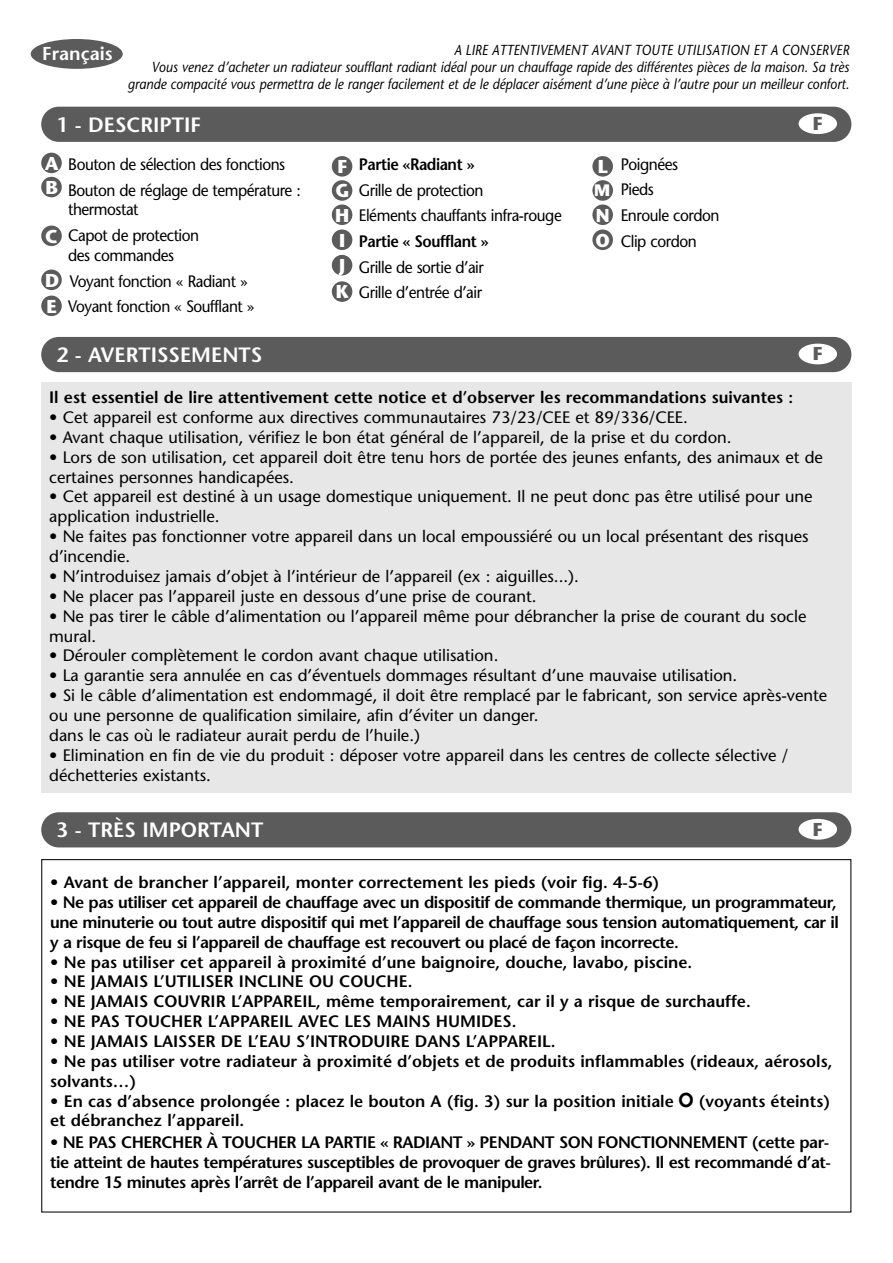
<style>
.page{position:relative;width:893px;height:1263px;background:#fff}
.page>*{position:absolute;margin:0;border:0;box-sizing:border-box;transform-origin:0 0}
.t1{font:600 20.7px "Stone Sans";color:#fff}
.t2{font:700 18.6px/25.2px "Stone Sans";color:#fff}
.t3{font:600 18.6px "Stone Sans";color:#fff}
.t4{font:700 18.6px "Stone Sans";color:#5b5b5b}
.t5{font:16.5px/19.8px "Stone Sans";color:#000}
.t6{font:600 16.5px/19.8px "Stone Sans";color:#000;text-align:justify}
.t7{font:16.5px/25.8px "Stone Sans";letter-spacing:-.03em;color:#000;scale:.93 1}
.t8{font:600 16.5px "Stone Sans";letter-spacing:-.03em;color:#000;scale:.93 1}
.t9{font:700 16.5px "Stone Sans";color:#fff}
.t10{font:italic 14.55px/17.4px "Stone Sans";color:#000;text-align:right;scale:.9 1}
.s1{font-family:"Futura";font-weight:800;font-size:18.6px}
</style>
<div class="page">
<div style="left:41px;top:812px;width:810px;height:35px;background:#5b5b5b;border-radius:18px"></div>
<div style="left:798px;top:819px;width:39px;height:21px;background:#fff;border-radius:50%"></div>
<div style="left:41px;top:107px;width:810px;height:35px;background:#5b5b5b;border-radius:18px"></div>
<div style="left:798px;top:113px;width:39px;height:21px;background:#fff;border-radius:50%"></div>
<div style="left:41px;top:383px;width:810px;height:410px;background:#e7e7e7"></div>
<div style="left:41px;top:337px;width:810px;height:35px;background:#5b5b5b;border-radius:18px"></div>
<div style="left:798px;top:344px;width:39px;height:20px;background:#fff;border-radius:50%"></div>
<div style="left:31px;top:39px;width:92px;height:30px;background:#5b5b5b;border-radius:50%"></div>
<div style="left:41px;top:153px;width:21px;height:20px;background:#5b5b5b;border-radius:50%"></div>
<div style="left:332px;top:180px;width:20px;height:21px;background:#5b5b5b;border-radius:50%"></div>
<div style="left:332px;top:205px;width:20px;height:20px;background:#5b5b5b;border-radius:50%"></div>
<div style="left:332px;top:230px;width:20px;height:20px;background:#5b5b5b;border-radius:50%"></div>
<div style="left:332px;top:255px;width:20px;height:20px;background:#5b5b5b;border-radius:50%"></div>
<div style="left:332px;top:281px;width:20px;height:21px;background:#5b5b5b;border-radius:50%"></div>
<div style="left:41px;top:177px;width:21px;height:20px;background:#5b5b5b;border-radius:50%"></div>
<div style="left:41px;top:226px;width:21px;height:20px;background:#5b5b5b;border-radius:50%"></div>
<div style="left:41px;top:270px;width:21px;height:20px;background:#5b5b5b;border-radius:50%"></div>
<div style="left:41px;top:296px;width:21px;height:20px;background:#5b5b5b;border-radius:50%"></div>
<div style="left:332px;top:156px;width:20px;height:21px;background:#5b5b5b;border-radius:50%"></div>
<div style="left:592px;top:180px;width:21px;height:21px;background:#5b5b5b;border-radius:50%"></div>
<div style="left:592px;top:205px;width:21px;height:20px;background:#5b5b5b;border-radius:50%"></div>
<div style="left:592px;top:230px;width:21px;height:20px;background:#5b5b5b;border-radius:50%"></div>
<div style="left:592px;top:156px;width:21px;height:21px;background:#5b5b5b;border-radius:50%"></div>
<p class="t3" style="left:42px;top:46px;width:72px">Français</p>
<p class="t10" style="left:128px;top:42px;width:803px">A LIRE ATTENTIVEMENT AVANT TOUTE UTILISATION ET A CONSERVER<br>Vous venez d’acheter un radiateur soufflant radiant idéal pour un chauffage rapide des différentes pièces de la maison. Sa très grande compacité vous permettra de le ranger facilement et de le déplacer aisément d’une pièce à l’autre pour un meilleur confort.</p>
<p class="t1" style="left:56px;top:116px;width:146px">1 - DESCRIPTIF</p>
<p class="t4" style="left:812px;top:116px;width:11px">F</p>
<p class="t2" style="left:45px;top:153px;width:15px">A</p>
<p class="t2" style="left:45px;top:177px;width:14px">B</p>
<p class="t2" style="left:45px;top:226px;width:14px">C</p>
<p class="t2" style="left:45px;top:269px;width:16px;line-height:26px">D<br>E</p>
<p class="t7" style="left:68px;top:153px;width:252px">Bouton de sélection des fonctions<br>Bouton de réglage de température :</p>
<p class="t7" style="left:68px;top:198px;width:142px">thermostat<br>Capot de protection</p>
<p class="t7" style="left:68px;top:244px;width:202px">des commandes<br>Voyant fonction « Radiant »<br>Voyant fonction « Soufflant »</p>
<p class="t2" style="left:337px;top:156px;width:11px">F</p>
<p class="t2" style="left:335px;top:180px;width:16px">G<br>H<br>I<br>J<br>K</p>
<p class="t8" style="left:359px;top:158px;width:126px">Partie «Radiant »</p>
<p class="t7" style="left:359px;top:179px;width:220px">Grille de protection<br>Eléments chauffants infra-rouge</p>
<p class="t8" style="left:359px;top:235px;width:141px">Partie « Soufflant »</p>
<p class="t7" style="left:359px;top:256px;width:136px">Grille de sortie d’air<br>Grille d’entrée d’air</p>
<p class="t2" style="left:597px;top:156px;width:12px">L</p>
<p class="t9" style="left:594px;top:184px;width:18px">M</p>
<p class="t2" style="left:595px;top:205px;width:16px">N<br>O</p>
<p class="t7" style="left:620px;top:153px;width:108px">Poignées<br>Pieds<br>Enroule cordon<br>Clip cordon</p>
<p class="t1" style="left:56px;top:347px;width:207px">2 - AVERTISSEMENTS</p>
<p class="t4" style="left:812px;top:347px;width:11px">F</p>
<p class="t6" style="left:49px;top:389px;width:745px">Il est essentiel de lire attentivement cette notice et d’observer les recommandations suivantes :</p>
<p class="t5" style="left:49px;top:409px;width:640px">• Cet appareil est conforme aux directives communautaires 73/23/CEE et 89/336/CEE.</p>
<p class="t5" style="left:49px;top:429px;width:684px">• Avant chaque utilisation, vérifiez le bon état général de l’appareil, de la prise et du cordon.</p>
<p class="t5" style="left:49px;top:449px;width:775px">• Lors de son utilisation, cet appareil doit être tenu hors de portée des jeunes enfants, des animaux et de certaines personnes handicapées.</p>
<p class="t5" style="left:49px;top:489px;width:765px">• Cet appareil est destiné à un usage domestique uniquement. Il ne peut donc pas être utilisé pour une application industrielle.</p>
<p class="t5" style="left:49px;top:528px;width:761px">• Ne faites pas fonctionner votre appareil dans un local empoussiéré ou un local présentant des risques d’incendie.</p>
<p class="t5" style="left:49px;top:568px;width:531px">• N’introduisez jamais d’objet à l’intérieur de l’appareil (ex : aiguilles...).</p>
<p class="t5" style="left:49px;top:588px;width:489px">• Ne placer pas l’appareil juste en dessous d’une prise de courant.</p>
<p class="t5" style="left:49px;top:608px;width:758px">• Ne pas tirer le câble d’alimentation ou l’appareil même pour débrancher la prise de courant du socle mural.</p>
<p class="t5" style="left:49px;top:648px;width:450px">• Dérouler complètement le cordon avant chaque utilisation.</p>
<p class="t5" style="left:49px;top:667px;width:689px">• La garantie sera annulée en cas d’éventuels dommages résultant d’une mauvaise utilisation.</p>
<p class="t5" style="left:49px;top:687px;width:779px">• Si le câble d’alimentation est endommagé, il doit être remplacé par le fabricant, son service après-vente ou une personne de qualification similaire, afin d’éviter un danger.<br>dans le cas où le radiateur aurait perdu de l’huile.)</p>
<p class="t5" style="left:49px;top:747px;width:740px">• Elimination en fin de vie du produit : déposer votre appareil dans les centres de collecte sélective / déchetteries existants.</p>
<p class="t1" style="left:56px;top:822px;width:208px">3 - TRÈS IMPORTANT</p>
<p class="t4" style="left:812px;top:822px;width:11px">F</p>
<p class="t6" style="left:50px;top:874px;width:610px">• Avant de brancher l’appareil, monter correctement les pieds (voir fig. 4-5-6)</p>
<p class="t6" style="left:50px;top:894px;width:790px">• Ne pas utiliser cet appareil de chauffage avec un dispositif de commande thermique, un programmateur, une minuterie ou tout autre dispositif qui met l’appareil de chauffage sous tension automatiquement, car il y a risque de feu si l’appareil de chauffage est recouvert ou placé de façon incorrecte.</p>
<p class="t6" style="left:50px;top:954px;width:643px">• Ne pas utiliser cet appareil à proximité d’une baignoire, douche, lavabo, piscine.</p>
<p class="t6" style="left:50px;top:974px;width:364px">• NE JAMAIS L’UTILISER INCLINE OU COUCHE.</p>
<p class="t6" style="left:50px;top:993px;width:702px">• NE JAMAIS COUVRIR L’APPAREIL, même temporairement, car il y a risque de surchauffe.</p>
<p class="t6" style="left:50px;top:1013px;width:468px">• NE PAS TOUCHER L’APPAREIL AVEC LES MAINS HUMIDES.</p>
<p class="t6" style="left:50px;top:1033px;width:507px">• NE JAMAIS LAISSER DE L’EAU S’INTRODUIRE DANS L’APPAREIL.</p>
<p class="t6" style="left:50px;top:1053px;width:783px">• Ne pas utiliser votre radiateur à proximité d’objets et de produits inflammables (rideaux, aérosols, solvants…)</p>
<p class="t6" style="left:50px;top:1093px;width:781px;line-height:19.4px">• En cas d’absence prolongée : placez le bouton A (fig. 3) sur la position initiale <span class="s1">O</span> (voyants éteints) et débranchez l’appareil.</p>
<p class="t6" style="left:50px;top:1134px;width:782px">• NE PAS CHERCHER À TOUCHER LA PARTIE « RADIANT » PENDANT SON FONCTIONNEMENT (cette par&shy;tie atteint de hautes températures susceptibles de provoquer de graves brûlures). Il est recommandé d’at&shy;tendre 15 minutes après l’arrêt de l’appareil avant de le manipuler.</p>
</div>
